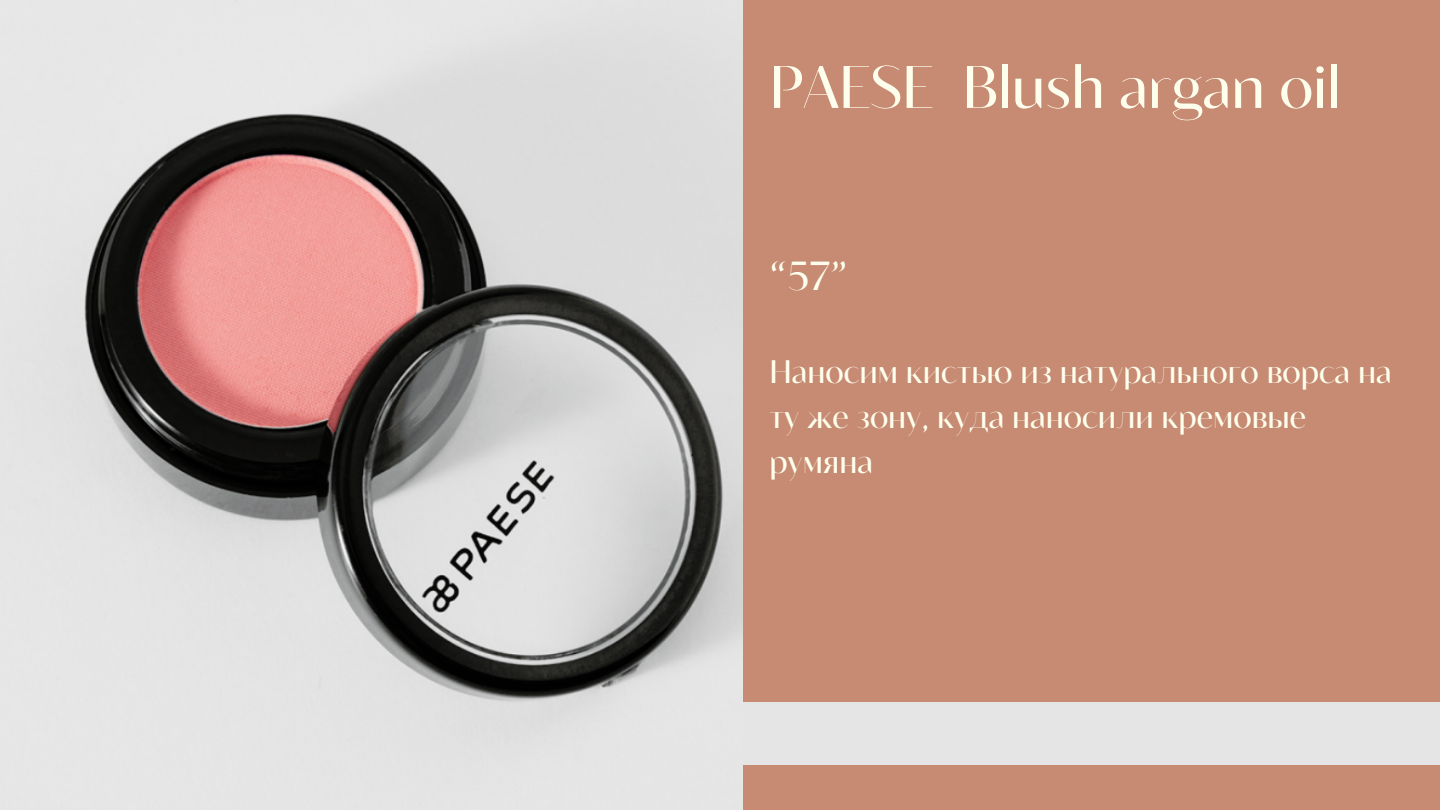
<style>
.page{position:relative;width:1440px;height:810px;background:#c78a73}
.page>*{position:absolute;margin:0;border:0;box-sizing:border-box;transform-origin:0 0}
.t1{font:59.6px "Blacker Sans Display";color:#fdfeec}
.t2{font:40.4px "Blacker Sans Display";color:#fdfeec}
.t3{font:32.4px/45px "Blacker Sans Display";color:#fdfeec}
</style>
<div class="page">
<div style="left:0;top:702px;width:1440px;height:62px;background:#e5e5e5"></div>
<img style="left:0;top:0;width:742px;height:810px">
<h1 class="t1" style="left:769px;top:50px;width:573px">PAESE Blush argan oil</h1>
<p class="t2" style="left:769px;top:251px;width:80px">“57”</p>
<p class="t3" style="left:769px;top:348px;width:624px">Наносим кистью из натурального ворса на ту же зону, куда наносили кремовые румяна</p>
</div>
